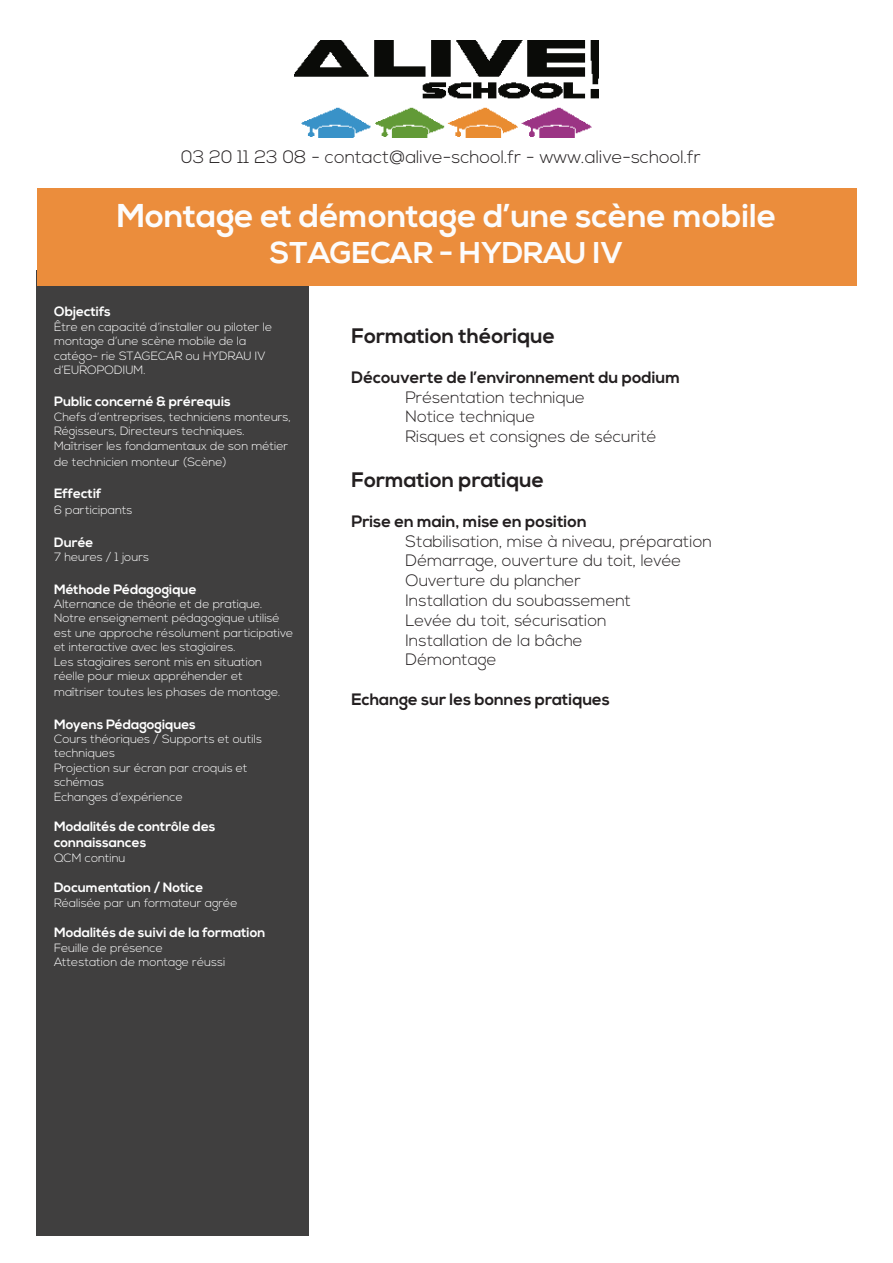
<style>
.page{position:relative;width:893px;height:1263px;background:#fff}
.page>*{position:absolute;margin:0;border:0;box-sizing:border-box;transform-origin:0 0}
.t1{font:700 33px "Nexa";color:#fcfcfc}
.t2{font:700 30px "Nexa";color:#fcfcfc}
.t3{font:700 21px "Nexa";color:#231f20}
.t4{font:300 18px "Nexa";color:#231f20}
.t5{font:300 16.5px "Nexa";color:#231f20}
.t6{font:700 16.5px "Nexa";color:#231f20}
.t7{font:700 13.5px "Nexa";color:#fff}
.t8{font:300 12px/14.4px "Nexa";color:#fff}
</style>
<div class="page">
<div style="left:36px;top:270px;width:273px;height:965px;background:#403f3f"></div>
<img style="left:294px;top:40px;width:305px;height:98px">
<div style="left:36px;top:188px;width:820px;height:98px;background:#eb8d3c"></div>
<p class="t4" style="left:181px;top:147px;width:521px">03 20 11 23 08 - contact@alive-school.fr - www.alive-school.fr</p>
<p class="t1" style="left:117px;top:197px;width:661px">Montage et démontage d’une scène mobile</p>
<p class="t2" style="left:270px;top:236px;width:355px">STAGECAR - HYDRAU IV</p>
<p class="t7" style="left:54px;top:304px;width:58px">Objectifs</p>
<p class="t8" style="left:54px;top:320px;width:220px">Être en capacité d’installer ou piloter le montage d’une scène mobile de la</p>
<p class="t8" style="left:54px;top:349px;width:213px">catégo- rie STAGECAR ou HYDRAU IV</p>
<p class="t8" style="left:54px;top:363px;width:93px">d’EUROPODIUM.</p>
<p class="t7" style="left:54px;top:394px;width:178px">Public concerné &amp; prérequis</p>
<p class="t8" style="left:54px;top:410px;width:238px">Chefs d’entreprises, techniciens monteurs,<br>Régisseurs, Directeurs techniques.</p>
<p class="t8" style="left:54px;top:438px;width:236px;line-height:16.2px">Maîtriser les fondamentaux de son métier de technicien monteur (Scène)</p>
<p class="t7" style="left:54px;top:486px;width:49px">Effectif</p>
<p class="t8" style="left:54px;top:503px;width:80px">6 participants</p>
<p class="t7" style="left:54px;top:534px;width:41px">Durée</p>
<p class="t8" style="left:54px;top:550px;width:97px">7 heures / 1 jours</p>
<p class="t7" style="left:54px;top:581px;width:144px">Méthode Pédagogique</p>
<p class="t8" style="left:54px;top:597px;width:241px">Alternance de théorie et de pratique.<br>Notre enseignement pédagogique utilisé est une approche résolument participative et interactive avec les stagiaires.</p>
<p class="t8" style="left:54px;top:655px;width:210px">Les stagiaires seront mis en situation réelle pour mieux appréhender et</p>
<p class="t8" style="left:54px;top:685px;width:228px">maîtriser toutes les phases de montage.</p>
<p class="t7" style="left:54px;top:716px;width:143px">Moyens Pédagogiques</p>
<p class="t8" style="left:54px;top:732px;width:210px">Cours théoriques / Supports et outils techniques</p>
<p class="t8" style="left:54px;top:761px;width:195px">Projection sur écran par croquis et</p>
<p class="t8" style="left:54px;top:775px;width:52px">schémas</p>
<p class="t8" style="left:54px;top:790px;width:130px">Echanges d’expérience</p>
<p class="t7" style="left:54px;top:819px;width:163px">Modalités de contrôle des</p>
<p class="t7" style="left:54px;top:835px;width:94px">connaissances</p>
<p class="t8" style="left:54px;top:851px;width:73px">QCM continu</p>
<p class="t7" style="left:54px;top:880px;width:151px">Documentation / Notice</p>
<p class="t8" style="left:54px;top:896px;width:185px">Réalisée par un formateur agrée</p>
<p class="t7" style="left:54px;top:925px;width:213px">Modalités de suivi de la formation</p>
<p class="t8" style="left:54px;top:941px;width:110px">Feuille de présence</p>
<p class="t8" style="left:54px;top:955px;width:173px">Attestation de montage réussi</p>
<p class="t3" style="left:351px;top:324px;width:205px">Formation théorique</p>
<p class="t6" style="left:351px;top:368px;width:330px">Découverte de l’environnement du podium</p>
<p class="t5" style="left:406px;top:387px;width:181px">Présentation technique</p>
<p class="t5" style="left:406px;top:407px;width:131px">Notice technique</p>
<p class="t5" style="left:406px;top:427px;width:253px">Risques et consignes de sécurité</p>
<p class="t3" style="left:351px;top:468px;width:194px">Formation pratique</p>
<p class="t6" style="left:351px;top:512px;width:237px">Prise en main, mise en position</p>
<p class="t5" style="left:406px;top:531px;width:308px">Stabilisation, mise à niveau, préparation</p>
<p class="t5" style="left:406px;top:551px;width:277px">Démarrage, ouverture du toit, levée</p>
<p class="t5" style="left:406px;top:571px;width:177px">Ouverture du plancher</p>
<p class="t5" style="left:406px;top:591px;width:227px">Installation du soubassement</p>
<p class="t5" style="left:406px;top:611px;width:203px">Levée du toit, sécurisation</p>
<p class="t5" style="left:406px;top:630px;width:179px">Installation de la bâche</p>
<p class="t5" style="left:406px;top:650px;width:93px">Démontage</p>
<p class="t6" style="left:351px;top:690px;width:260px">Echange sur les bonnes pratiques</p>
</div>
